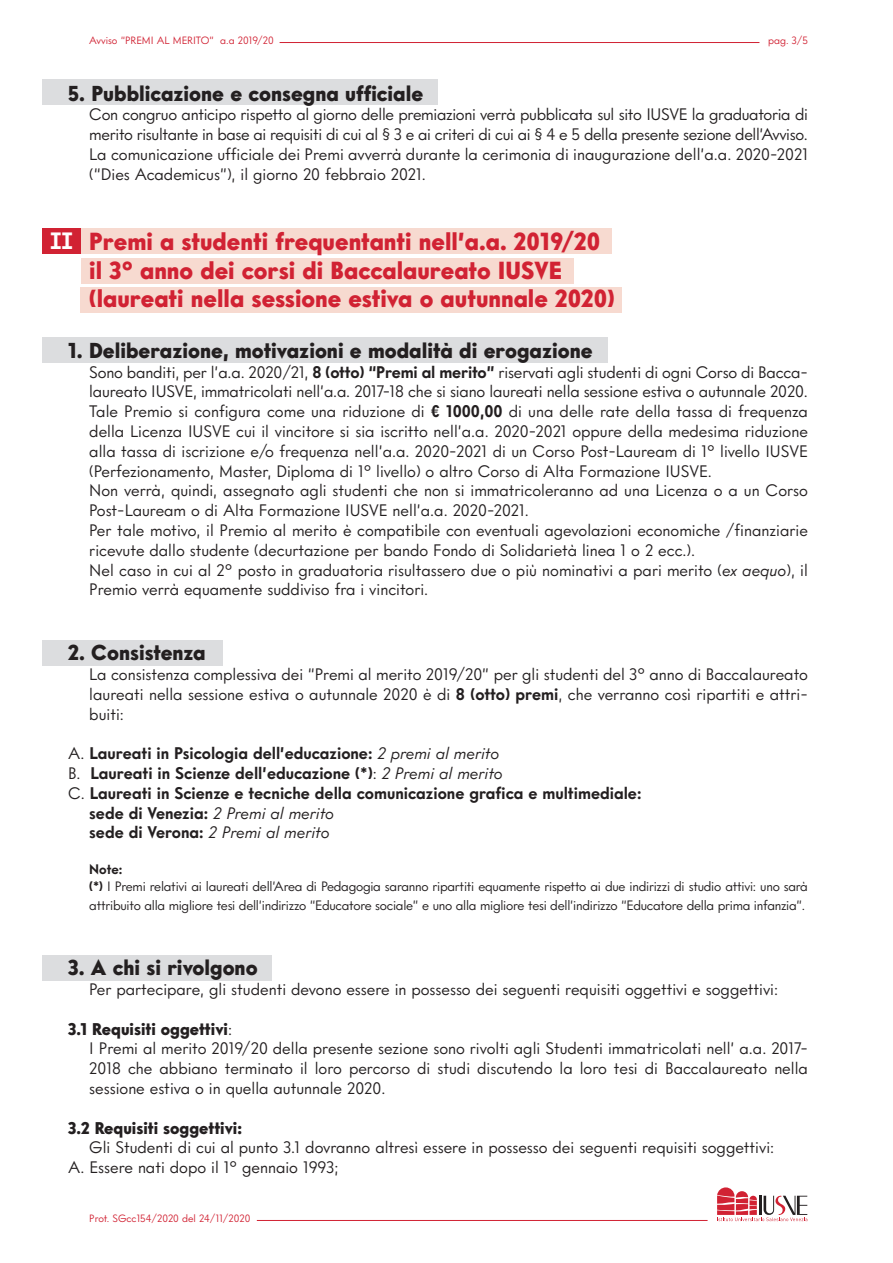
<style>
.page{position:relative;width:893px;height:1263px;background:#fff}
.page>*{position:absolute;margin:0;border:0;box-sizing:border-box;transform-origin:0 0}
.t1{font:900 24px "Intervogue";color:#d12233}
.t2{font:700 22.5px "Menlo";color:#fff}
.t3{font:900 21px "Intervogue";color:#231f20}
.t4{font:16.5px/19.8px "Intervogue";color:#231f20}
.t5{font:700 16.5px "Intervogue";color:#231f20}
.t6{font:16.5px/19.8px "Intervogue";letter-spacing:-.02em;color:#231f20}
.t7{font:900 16.5px "Intervogue";color:#231f20}
.t8{font:16.5px "Intervogue Reg Oblq";color:#231f20}
.t9{font:13.5px/19.8px "Intervogue";letter-spacing:-.02em;color:#231f20}
.t10{font:700 13.5px "Intervogue";color:#231f20}
.t11{font:10.5px "Intervogue";color:#d12233}
.s1{font-weight:700}
.s2{font-family:"Intervogue Reg Oblq"}
.s3{font-weight:400}
.s4{font-family:"Intervogue Reg Oblq";font-weight:400}
.s5{font-family:"Intervogue";font-weight:700}
</style>
<div class="page">
<hr style="left:257px;top:1220px;width:451px;height:1px;background:#d12233">
<hr style="left:280px;top:42px;width:479px;height:1px;background:#d12233">
<svg style="left:717px;top:1187px;width:90px;height:34px"></svg>
<div style="left:80px;top:228px;width:532px;height:25px;background:#f7dad0"></div>
<div style="left:81px;top:258px;width:492px;height:25px;background:#f7dad0"></div>
<div style="left:81px;top:288px;width:541px;height:25px;background:#f7dad0"></div>
<div style="left:43px;top:79px;width:395px;height:26px;background:#dcdddf"></div>
<div style="left:43px;top:337px;width:565px;height:26px;background:#dcdddf"></div>
<div style="left:43px;top:640px;width:180px;height:26px;background:#dcdddf"></div>
<div style="left:43px;top:955px;width:229px;height:26px;background:#dcdddf"></div>
<div style="left:43px;top:228px;width:38px;height:25px;background:#d12233"></div>
<p class="t11" style="left:89px;top:34px;width:186px">Avviso “PREMI AL MERITO” a.a 2019/20</p>
<p class="t11" style="left:768px;top:34px;width:41px">pag. 3/5</p>
<p class="t3" style="left:68px;top:80px;width:357px">5. Pubblicazione e consegna ufficiale</p>
<p class="t6" style="left:89px;top:104px;width:720px">Con congruo anticipo rispetto al giorno delle premiazioni verrà pubblicata sul sito IUSVE la graduatoria di merito risultante in base ai requisiti di cui al § 3 e ai criteri di cui ai § 4 e 5 della presente sezione dell’Avviso.</p>
<p class="t4" style="left:89px;top:144px;width:720px">La comunicazione ufficiale dei Premi avverrà durante la cerimonia di inaugurazione dell’a.a. 2020-2021 (“Dies Academicus”), il giorno 20 febbraio 2021.</p>
<p class="t2" style="left:49px;top:225px;width:27px">II</p>
<p class="t1" style="left:89px;top:226px;width:513px">Premi a studenti frequentanti nell’a.a. 2019/20</p>
<p class="t1" style="left:89px;top:255px;width:474px">il 3° anno dei corsi di Baccalaureato IUSVE</p>
<p class="t1" style="left:89px;top:284px;width:527px">(laureati nella sessione estiva o autunnale 2020)</p>
<p class="t3" style="left:68px;top:337px;width:526px">1. Deliberazione, motivazioni e modalità di erogazione</p>
<p class="t4" style="left:89px;top:362px;width:720px">Sono banditi, per l’a.a. 2020/21, <span class="s1">8 (otto) “Premi al merito”</span> riservati agli studenti di ogni Corso di Bacca&shy;laureato IUSVE, immatricolati nell’a.a. 2017-18 che si siano laureati nella sessione estiva o autunnale 2020.</p>
<p class="t4" style="left:89px;top:401px;width:720px;text-align:justify">Tale Premio si configura come una riduzione di <span class="s1">€ 1000,00</span> di una delle rate della tassa di frequenza della Licenza IUSVE cui il vincitore si sia iscritto nell’a.a. 2020-2021 oppure della medesima riduzione alla tassa di iscrizione e/o frequenza nell’a.a. 2020-2021 di un Corso Post-Lauream di 1° livello IUSVE (Perfezionamento, Master, Diploma di 1° livello) o altro Corso di Alta Formazione IUSVE.</p>
<p class="t4" style="left:89px;top:480px;width:720px">Non verrà, quindi, assegnato agli studenti che non si immatricoleranno ad una Licenza o a un Corso<br>Post-Lauream o di Alta Formazione IUSVE nell’a.a. 2020-2021.</p>
<p class="t4" style="left:89px;top:520px;width:720px">Per tale motivo, il Premio al merito è compatibile con eventuali agevolazioni economiche /finanziarie ricevute dallo studente (decurtazione per bando Fondo di Solidarietà linea 1 o 2 ecc.).</p>
<p class="t4" style="left:89px;top:560px;width:720px">Nel caso in cui al 2° posto in graduatoria risultassero due o più nominativi a pari merito (<span class="s2">ex aequo</span>), il<br>Premio verrà equamente suddiviso fra i vincitori.</p>
<p class="t3" style="left:68px;top:640px;width:139px">2. Consistenza</p>
<p class="t4" style="left:89px;top:664px;width:720px;text-align:justify">La consistenza complessiva dei “Premi al merito 2019/20” per gli studenti del 3° anno di Baccalaureato laureati nella sessione estiva o autunnale 2020 è di <span class="s1">8 (otto) premi</span>, che verranno così ripartiti e attri&shy;buiti:</p>
<p class="t5" style="left:68px;top:743px;width:433px"><span class="s3">A.</span> Laureati in Psicologia dell’educazione: <span class="s4">2 premi al merito</span></p>
<p class="t5" style="left:68px;top:763px;width:436px"><span class="s3">B.</span> Laureati in Scienze dell’educazione (*)<span class="s3">:</span> <span class="s4">2 Premi al merito</span></p>
<p class="t5" style="left:68px;top:783px;width:575px"><span class="s3">C.</span> Laureati in Scienze e tecniche della comunicazione grafica e multimediale:</p>
<p class="t5" style="left:89px;top:802px;width:246px">sede di Venezia: <span class="s4">2 Premi al merito</span></p>
<p class="t8" style="left:89px;top:822px;width:242px"><span class="s5">sede di Verona:</span> 2 Premi al merito</p>
<p class="t10" style="left:89px;top:861px;width:35px">Note:</p>
<p class="t9" style="left:89px;top:876px;width:720px"><span class="s1">(*)</span> I Premi relativi ai laureati dell’Area di Pedagogia saranno ripartiti equamente rispetto ai due indirizzi di studio attivi: uno sarà attribuito alla migliore tesi dell’indirizzo “Educatore sociale” e uno alla migliore tesi dell’indirizzo “Educatore della prima infanzia”.</p>
<p class="t3" style="left:68px;top:955px;width:191px">3. A chi si rivolgono</p>
<p class="t4" style="left:89px;top:979px;width:690px">Per partecipare, gli studenti devono essere in possesso dei seguenti requisiti oggettivi e soggettivi:</p>
<p class="t7" style="left:68px;top:1018px;width:166px">3.1 Requisiti oggettivi<span class="s3">:</span></p>
<p class="t4" style="left:89px;top:1038px;width:720px;text-align:justify">I Premi al merito 2019/20 della presente sezione sono rivolti agli Studenti immatricolati nell’ a.a. 2017- 2018 che abbiano terminato il loro percorso di studi discutendo la loro tesi di Baccalaureato nella sessione estiva o in quella autunnale 2020.</p>
<p class="t7" style="left:68px;top:1117px;width:176px">3.2 Requisiti soggettivi:</p>
<p class="t4" style="left:89px;top:1137px;width:686px">Gli Studenti di cui al punto 3.1 dovranno altresì essere in possesso dei seguenti requisiti soggettivi:</p>
<p class="t4" style="left:68px;top:1157px;width:272px">A. Essere nati dopo il 1° gennaio 1993;</p>
<p class="t11" style="left:89px;top:1211px;width:163px">Prot. SGcc154/2020 del 24/11/2020</p>
</div>
